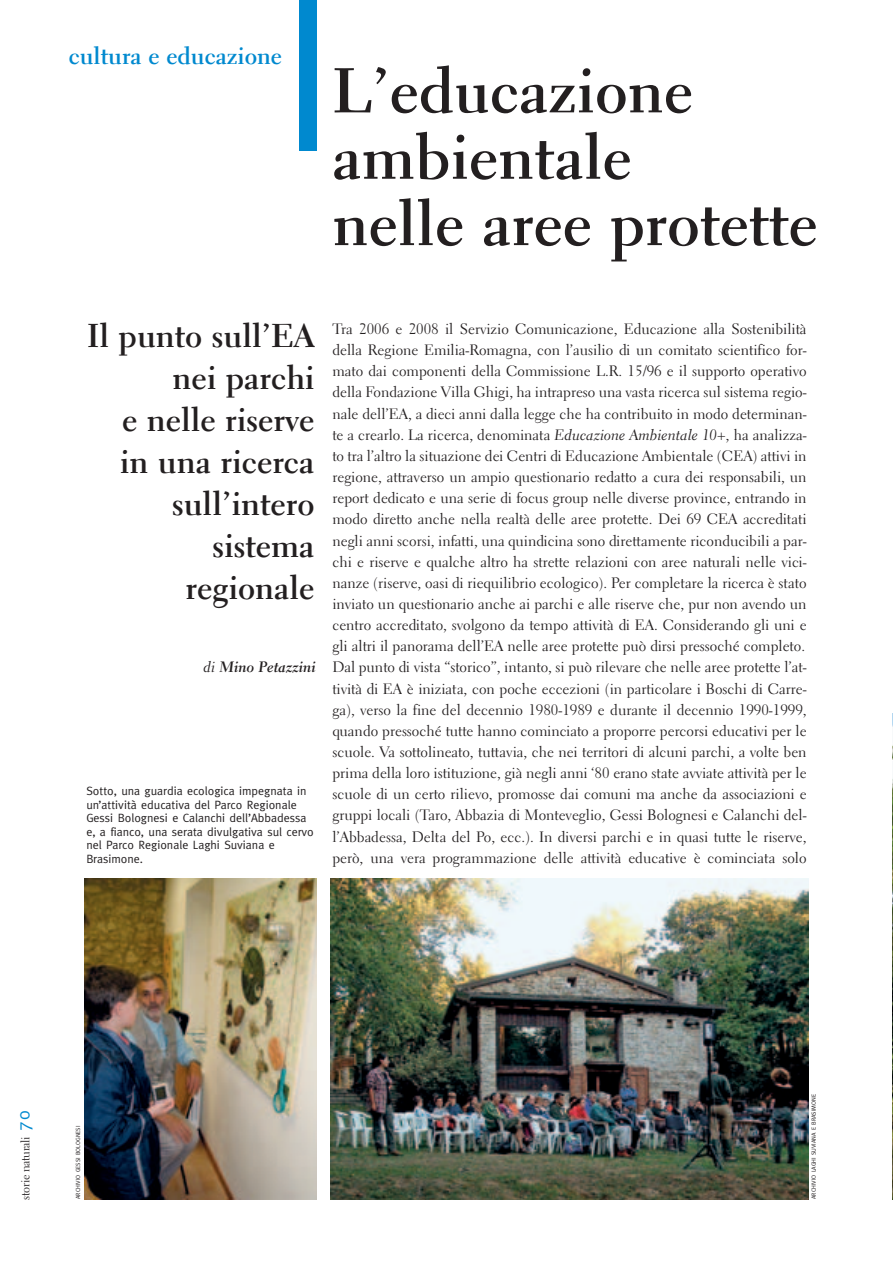
<style>
.page{position:relative;width:893px;height:1263px;background:#fff}
.page>*{position:absolute;margin:0;border:0;box-sizing:border-box;transform-origin:0 0}
.t1{font:700 63px/66.4px "Electra LH";color:#231f20}
.t2{font:700 33px/42px "Electra LH";color:#231f20;text-align:right}
.t3{font:700 24px "Electra LH";color:#0089cf}
.t4{font:15px/21.1px "Electra LH";color:#231f20;text-align:justify}
.t5{font:15px "Electra LH Bold Cursive";color:#231f20}
.t6{font:12px/13.5px "Meta";color:#231f20}
.t7{font:12px "Electra LH";letter-spacing:-.025em;color:#231f20}
.t8{font:6px "Meta";color:#231f20}
.s1{font-family:"Electra LH Cursive"}
.s2{font-family:"Meta";font-size:18px;color:#0089cf}
</style>
<div class="page">
<div style="left:299px;top:0;width:17px;height:150px;background:#0089cf"></div>
<img style="left:331px;top:879px;width:477px;height:320px">
<img style="left:85px;top:879px;width:231px;height:320px">
<img style="left:892px;top:714px;width:1px;height:485px">
<h3 class="t3" style="left:69px;top:46px;width:215px">cultura e educazione</h3>
<h1 class="t1" style="left:332px;top:64px;width:487px">L’educazione ambientale<br>nelle aree protette</h1>
<h2 class="t2" style="left:87px;top:318px;width:229px">Il punto sull’EA nei parchi<br>e nelle riserve in una ricerca sull’intero sistema regionale</h2>
<p class="t5" style="left:203px;top:661px;width:114px"><span class="s1">di</span> Mino Petazzini</p>
<p class="t6" style="left:86px;top:785px;width:229px">Sotto, una guardia ecologica impegnata in un’attività educativa del Parco Regionale Gessi Bolognesi e Calanchi dell’Abbadessa e, a fianco, una serata divulgativa sul cervo nel Parco Regionale Laghi Suviana e Brasimone.</p>
<p class="t4" style="left:332px;top:320px;width:475px">Tra 2006 e 2008 il Servizio Comunicazione, Educazione alla Sostenibilità della Regione Emilia-Romagna, con l’ausilio di un comitato scientifico for&shy;mato dai componenti della Commissione L.R. 15/96 e il supporto operativo della Fondazione Villa Ghigi, ha intrapreso una vasta ricerca sul sistema regio&shy;nale dell’EA, a dieci anni dalla legge che ha contribuito in modo determinan&shy;te a crearlo. La ricerca, denominata <span class="s1">Educazione Ambientale 10+,</span> ha analizza&shy;to tra l’altro la situazione dei Centri di Educazione Ambientale (CEA) attivi in regione, attraverso un ampio questionario redatto a cura dei responsabili, un report dedicato e una serie di focus group nelle diverse province, entrando in modo diretto anche nella realtà delle aree protette. Dei 69 CEA accreditati negli anni scorsi, infatti, una quindicina sono direttamente riconducibili a par&shy;chi e riserve e qualche altro ha strette relazioni con aree naturali nelle vici&shy;nanze (riserve, oasi di riequilibrio ecologico). Per completare la ricerca è stato inviato un questionario anche ai parchi e alle riserve che, pur non avendo un centro accreditato, svolgono da tempo attività di EA. Considerando gli uni e gli altri il panorama dell’EA nelle aree protette può dirsi pressoché completo.<br>Dal punto di vista “storico”, intanto, si può rilevare che nelle aree protette l’at&shy;tività di EA è iniziata, con poche eccezioni (in particolare i Boschi di Carre&shy;ga), verso la fine del decennio 1980-1989 e durante il decennio 1990-1999, quando pressoché tutte hanno cominciato a proporre percorsi educativi per le scuole. Va sottolineato, tuttavia, che nei territori di alcuni parchi, a volte ben prima della loro istituzione, già negli anni ‘80 erano state avviate attività per le scuole di un certo rilievo, promosse dai comuni ma anche da associazioni e gruppi locali (Taro, Abbazia di Monteveglio, Gessi Bolognesi e Calanchi del&shy;l’Abbadessa, Delta del Po, ecc.). In diversi parchi e in quasi tutte le riserve, però, una vera programmazione delle attività educative è cominciata solo</p>
<p class="t7" style="left:21px;top:1200px;width:91px;rotate:-90deg">storie naturali <span class="s2">70</span></p>
<p class="t8" style="left:76px;top:1199px;width:75px;rotate:-90deg">ARCHIVIO GESSI BOLOGNESI</p>
<p class="t8" style="left:811px;top:1199px;width:106px;rotate:-90deg">ARCHIVIO LAGHI SUVIANA E BRASIMONE</p>
</div>
